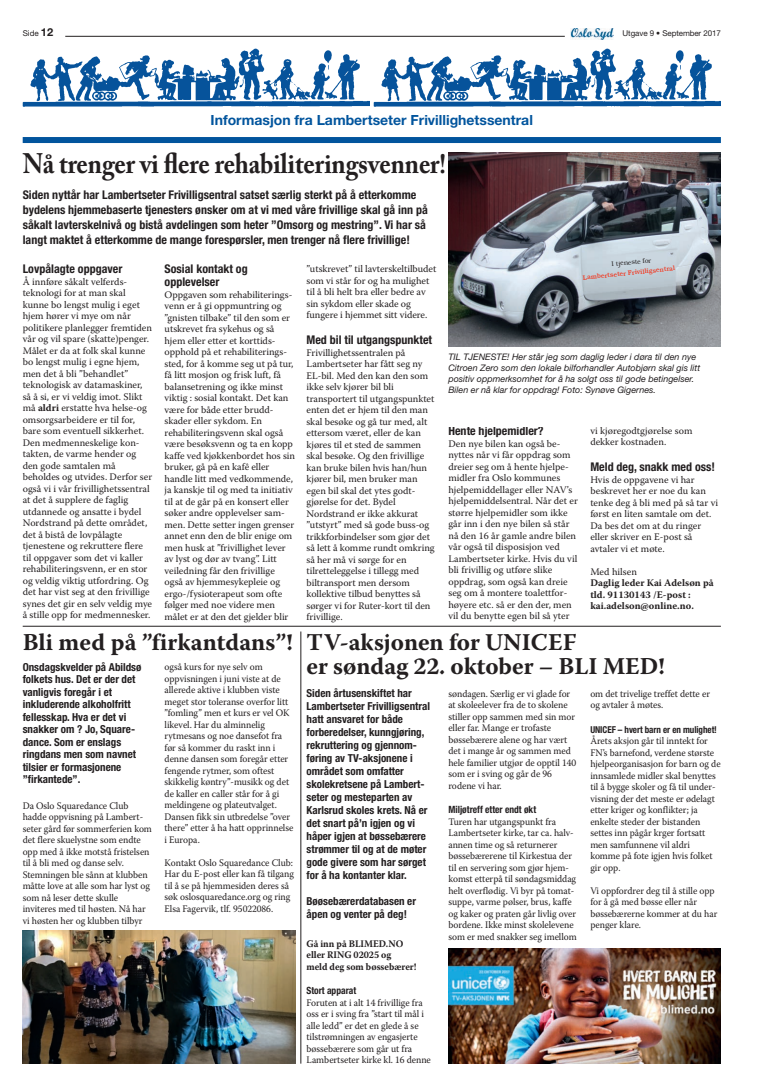
<style>
.page{position:relative;width:772px;height:1092px;background:#fff}
.page>*{position:absolute;margin:0;border:0;box-sizing:border-box;transform-origin:0 0}
.t1{font:700 28px "Adobe Caslon Pro";letter-spacing:-.005em;color:#231f20;scale:.9 1}
.t2{font:700 24px/24px "Warnock Pro";color:#231f20}
.t3{font:700 14px "Helvetica Neue";color:#01549d}
.t4{font:700 condensed 12px/15px "Helvetica Neue";color:#231f20}
.t5{font:700 condensed 11px/13px "Helvetica Neue";color:#231f20}
.t6{font:10px/11.5px "Warnock Pro";letter-spacing:-.005em;color:#231f20}
.t7{font:10px/11.5px "Warnock Pro";letter-spacing:-.005em;color:#231f20;scale:.95 1}
.t8{font:700 10px/11.5px "Warnock Pro";color:#231f20}
.t9{font:700 10px/11.5px "Warnock Pro";color:#231f20;scale:.95 1}
.t10{font:700 condensed 10px "Helvetica Neue";color:#231f20;scale:.95 1}
.t11{font:700 condensed 9.5px "Helvetica Neue";letter-spacing:-.005em;color:#231f20;scale:.95 1}
.t12{font:italic 9px/11px "Helvetica Neue";color:#231f20}
.t13{font:8px "Helvetica Neue";letter-spacing:-.01em;color:#231f20}
.t14{font:500 6.5px "Bookman";color:#ef3c25}
.t15{font:300 6.5px "Bookman";color:#231f20}
.s1{font-weight:700;font-size:11px}
.s2{font-weight:700}
</style>
<div class="page">
<hr style="left:65px;top:36px;width:499px;height:1px;background:#231f20">
<img style="left:570px;top:29px;width:43px;height:11px">
<img style="left:23px;top:48px;width:346px;height:59px">
<img style="left:373px;top:48px;width:347px;height:59px">
<div style="left:23px;top:137px;width:697px;height:6px;background:#01549d"></div>
<img style="left:448px;top:152px;width:272px;height:194px">
<hr style="left:23px;top:626px;width:697px;height:1px;background:#231f20">
<hr style="left:300px;top:631px;width:1px;height:432px;background:#231f20">
<img style="left:448px;top:948px;width:272px;height:115px">
<img style="left:23px;top:930px;width:272px;height:133px">
<p class="t13" style="left:23px;top:30px;width:32px">Side <span class="s1">12</span></p>
<p class="t13" style="left:622px;top:30px;width:100px">Utgave 9 • September 2017</p>
<h3 class="t3" style="left:210px;top:115px;width:323px">Informasjon fra Lambertseter Frivillighetssentral</h3>
<h1 class="t1" style="left:23px;top:152px;width:471px">Nå trenger vi flere rehabiliteringsvenner!</h1>
<p class="t4" style="left:23px;top:188px;width:406px">Siden nyttår har Lambertseter Frivilligsentral satset særlig sterkt på å etterkomme bydelens hjemmebaserte tjenesters ønsker om at vi med våre frivillige skal gå inn på såkalt lavterskelnivå og bistå avdelingen som heter ”Omsorg og mestring”. Vi har så langt maktet å etterkomme de mange forespørsler, men trenger nå flere frivillige!</p>
<p class="t4" style="left:23px;top:262px;width:101px">Lovpålagte oppgaver</p>
<p class="t6" style="left:23px;top:276px;width:131px">Å innføre såkalt velferds&shy;teknologi for at man skal kunne bo lengst mulig i eget hjem hører vi mye om når politikere planlegger fremtiden vår og vil spare (skatte)penger.<br>Målet er da at folk skal kunne bo lengst mulig i egne hjem, men det å bli ”behandlet” teknologisk av datamaskiner, så å si, er vi veldig imot. Slikt må <span class="s2">aldri</span> erstatte hva helse-og omsorgsarbeidere er til for, bare som eventuell sikkerhet.<br>Den medmenneskelige kon&shy;takten, de varme hender og den gode samtalen må beholdes og utvides. Derfor ser også vi i vår frivillighetssentral at det å supplere de faglig utdannede og ansatte i bydel<br>Nordstrand på dette området, det å bistå de lovpålagte tjenestene og rekruttere flere til oppgaver som det vi kaller rehabiliteringsvenn, er en stor og veldig viktig utfordring. Og det har vist seg at den frivillige synes det gir en selv veldig mye å stille opp for medmennesker.</p>
<p class="t4" style="left:164px;top:263px;width:84px;line-height:13px">Sosial kontakt og opplevelser</p>
<p class="t6" style="left:164px;top:289px;width:132px">Oppgaven som rehabiliterings&shy;venn er å gi oppmuntring og ”gnisten tilbake” til den som er utskrevet fra sykehus og så hjem eller etter et korttids&shy;opphold på et rehabiliterings&shy;sted, for å komme seg ut på tur, få litt mosjon og frisk luft, få balansetrening og ikke minst viktig : sosial kontakt. Det kan være for både etter brudd&shy;skader eller sykdom. En rehabiliteringsvenn skal også være besøksvenn og ta en kopp kaffe ved kjøkkenbordet hos sin bruker, gå på en kafê eller handle litt med vedkommende, ja kanskje til og med ta initiativ til at de går på en konsert eller søker andre opplevelser sam&shy;men. Dette setter ingen grenser annet enn den de blir enige om men husk at ”frivillighet lever av lyst og dør av tvang”. Litt veiledning får den frivillige også av hjemmesykepleie og ergo-/fysioterapeut som ofte følger med noe videre men målet er at den det gjelder blir</p>
<h2 class="t2" style="left:23px;top:632px;width:271px">Bli med på ”firkantdans”!</h2>
<p class="t5" style="left:23px;top:661px;width:120px;line-height:12.5px">Onsdagskvelder på Abildsø folkets hus. Det er der det vanligvis foregår i et inkluderende alkoholfritt fellesskap. Hva er det vi snakker om ? Jo, Square&shy;dance. Som er enslags ringdans men som navnet tilsier er formasjonene ”firkantede”.</p>
<p class="t7" style="left:23px;top:800px;width:137px">Da Oslo Squaredance Club hadde oppvisning på Lambert&shy;seter gård før sommerferien kom det flere skuelystne som endte opp med å ikke motstå fristelsen til å bli med og danse selv.<br>Stemningen ble sånn at klubben måtte love at alle som har lyst og som nå leser dette skulle inviteres med til høsten. Nå har vi høsten her og klubben tilbyr</p>
<p class="t7" style="left:164px;top:662px;width:137px">også kurs for nye selv om oppvisningen i juni viste at de allerede aktive i klubben viste meget stor toleranse overfor litt ”fomling” men et kurs er vel OK likevel. Har du alminnelig rytmesans og noe dansefot fra før så kommer du raskt inn i denne dansen som foregår etter fengende rytmer, som oftest skikkelig køntry”-musikk og det de kaller en caller står for å gi meldingene og plateutvalget.<br>Dansen fikk sin utbredelse ”over there” etter å ha hatt opprinnelse i Europa.</p>
<p class="t7" style="left:164px;top:857px;width:138px">Kontakt Oslo Squaredance Club:<br>Har du E-post eller kan få tilgang til å se på hjemmesiden deres så søk oslosquaredance.org og ring<br>Elsa Fagervik, tlf. 95022086.</p>
<p class="t6" style="left:306px;top:264px;width:131px">”utskrevet” til lavterskeltilbudet som vi står for og ha mulighet til å bli helt bra eller bedre av sin sykdom eller skade og fungere i hjemmet sitt videre.</p>
<p class="t4" style="left:306px;top:333px;width:127px">Med bil til utgangspunktet</p>
<p class="t6" style="left:306px;top:347px;width:129px">Frivillighetssentralen på<br>Lambertseter har fått seg ny<br>EL-bil. Med den kan den som ikke selv kjører bil bli transportert til utgangspunktet enten det er hjem til den man skal besøke og gå tur med, alt ettersom været, eller de kan kjøres til et sted de sammen skal besøke. Og den frivillige kan bruke bilen hvis han/hun kjører bil, men bruker man egen bil skal det ytes godt&shy;gjørelse for det. Bydel<br>Nordstrand er ikke akkurat ”utstyrt” med så gode buss-og trikkforbindelser som gjør det så lett å komme rundt omkring så her må vi sørge for en tilretteleggelse i tillegg med biltransport men dersom kollektive tilbud benyttes så sørger vi for Ruter-kort til den frivillige.</p>
<p class="t15" style="left:611px;top:260px;width:41px;rotate:-6deg">I tjeneste for</p>
<p class="t14" style="left:582px;top:275px;width:94px;rotate:-6deg">Lambertseter Frivilligsentral</p>
<p class="t12" style="left:448px;top:352px;width:253px">TIL TJENESTE! Her står jeg som daglig leder i døra til den nye Citroen Zero som den lokale bilforhandler Autobjørn skal gis litt positiv oppmerksomhet for å ha solgt oss til gode betingelser.<br>Bilen er nå klar for oppdrag! Foto: Synøve Gigernes.</p>
<p class="t4" style="left:448px;top:424px;width:97px">Hente hjelpemidler?</p>
<p class="t6" style="left:448px;top:438px;width:131px">Den nye bilen kan også be&shy;nyttes når vi får oppdrag som dreier seg om å hente hjelpe&shy;midler fra Oslo kommunes hjelpemiddellager eller NAV’s hjelpemiddelsentral. Når det er større hjelpemidler som ikke går inn i den nye bilen så står nå den 16 år gamle andre bilen vår også til disposisjon ved<br>Lambertseter kirke. Hvis du vil bli frivillig og utføre slike oppdrag, som også kan dreie seg om å montere toalettfor&shy;høyere etc. så er den der, men vil du benytte egen bil så yter</p>
<p class="t6" style="left:590px;top:425px;width:103px">vi kjøregodtgjørelse som dekker kostnaden.</p>
<p class="t4" style="left:590px;top:460px;width:126px">Meld deg, snakk med oss!</p>
<p class="t6" style="left:590px;top:474px;width:129px">Hvis de oppgavene vi har beskrevet her er noe du kan tenke deg å bli med på så tar vi først en liten samtale om det.<br>Da bes det om at du ringer eller skriver en E-post så avtaler vi et møte.</p>
<p class="t6" style="left:590px;top:566px;width:48px">Med hilsen</p>
<p class="t8" style="left:590px;top:578px;width:125px">Daglig leder Kai Adelsøn på tld. 91130143 /E-post : kai.adelson@online.no.</p>
<h2 class="t2" style="left:306px;top:632px;width:359px">TV-aksjonen for UNICEF<br>er søndag 22. oktober – BLI MED!</h2>
<p class="t5" style="left:306px;top:687px;width:125px">Siden årtusenskiftet har<br>Lambertseter Frivilligsentral hatt ansvaret for både forberedelser, kunngjøring, rekruttering og gjennom&shy;føring av TV-aksjonene i området som omfatter skolekretsene på Lambert&shy;seter og mesteparten av<br>Karlsrud skoles krets. Nå er det snart på’n igjen og vi håper igjen at bøssebærere strømmer til og at de møter gode givere som har sørget for å ha kontanter klar.</p>
<p class="t5" style="left:306px;top:895px;width:111px">Bøøsebærerdatabasen er åpen og venter på deg!</p>
<p class="t9" style="left:306px;top:938px;width:117px">Gå inn på BLIMED.NO eller RING 02025 og<br>meld deg som bøssebærer!</p>
<p class="t10" style="left:306px;top:987px;width:54px">Stort apparat</p>
<p class="t7" style="left:306px;top:997px;width:132px">Foruten at i alt 14 frivillige fra oss er i sving fra ”start til mål i alle ledd” er det en glede å se tilstrømningen av engasjerte bøssebærere som går ut fra<br>Lambertseter kirke kl. 16 denne</p>
<p class="t7" style="left:590px;top:688px;width:127px">om det trivelige treffet dette er og avtaler å møtes.</p>
<p class="t11" style="left:590px;top:726px;width:135px">UNICEF – hvert barn er en mulighet!</p>
<p class="t7" style="left:590px;top:736px;width:139px">Årets aksjon går til inntekt for<br>FN’s barnefond, verdene største hjelpeorganisasjon for barn og de innsamlede midler skal benyttes til å bygge skoler og få til under&shy;visning der det meste er ødelagt etter kriger og konflikter; ja enkelte steder der bistanden settes inn pågår krger fortsatt men samfunnene vil aldri komme på fote igjen hvis folket gir opp.</p>
<p class="t7" style="left:590px;top:885px;width:135px">Vi oppfordrer deg til å stille opp for å gå med bøsse eller når bøssebærerne kommer at du har penger klare.</p>
<p class="t7" style="left:448px;top:688px;width:136px">søndagen. Særlig er vi glade for at skoleelever fra de to skolene stiller opp sammen med sin mor eller far. Mange er trofaste bøssebærere alene og har vært det i mange år og sammen med hele familier utgjør de opptil 140 som er i sving og går de 96 rodene vi har.</p>
<p class="t10" style="left:448px;top:806px;width:94px">Miljøtreff etter endt økt</p>
<p class="t7" style="left:448px;top:816px;width:136px">Turen har utgangspunkt fra<br>Lambertseter kirke, tar ca. halv&shy;annen time og så returnerer bøssebærerene til Kirkestua der til en servering som gjør hjem&shy;komst etterpå til søndagsmiddag helt overflødig. Vi byr på tomat&shy;suppe, varme pølser, brus, kaffe og kaker og praten går livlig over bordene. Ikke minst skolelevene som er med snakker seg imellom</p>
</div>
